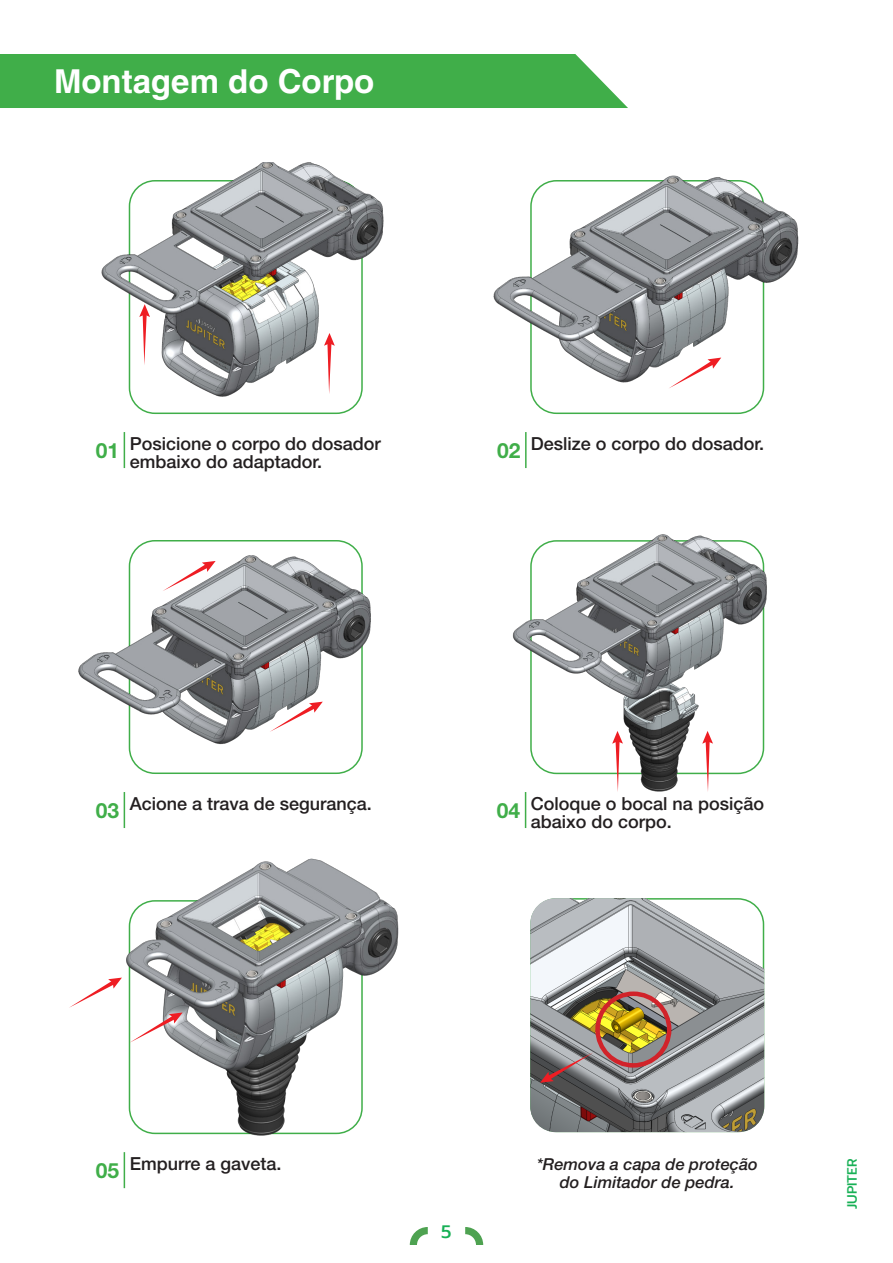
<style>
.page{position:relative;width:893px;height:1263px;background:#fff}
.page>*{position:absolute;margin:0;border:0;box-sizing:border-box;transform-origin:0 0}
.Capitulos{font:700 33px "Helvetica LT Std";color:#fff}
.t1{font:700 21px "Helvetica Neue LT Std";color:#40ae49}
.t2{font:500 18px "Helvetica Neue LT Std";color:#231f20}
.t3{font:500 18px "Prompt";color:#18b056}
.t4{font:italic 500 16.5px/18px "Helvetica Neue LT Std";color:#231f20;text-align:center}
.t5{font:500 13.5px "Prompt";color:#18b056}
</style>
<div class="page">
<svg style="left:410px;top:1227px;width:18px;height:18px"></svg>
<svg style="left:465px;top:1227px;width:18px;height:18px"></svg>
<img style="left:78px;top:540px;width:293px;height:221px">
<img style="left:493px;top:175px;width:306px;height:225px">
<img style="left:101px;top:162px;width:283px;height:251px">
<svg style="left:270px;top:702px;width:53px;height:30px"></svg>
<svg style="left:668px;top:358px;width:53px;height:30px"></svg>
<svg style="left:324px;top:333px;width:11px;height:61px"></svg>
<img style="left:123px;top:858px;width:276px;height:305px">
<svg style="left:129px;top:1012px;width:54px;height:31px"></svg>
<svg style="left:69px;top:977px;width:53px;height:31px"></svg>
<svg style="left:162px;top:561px;width:54px;height:30px"></svg>
<img style="left:512px;top:534px;width:255px;height:258px">
<div style="left:0;top:54px;width:628px;height:54px;background:#40ae49"></div>
<hr style="left:124px;top:432px;width:1px;height:36px;background:#40ae49">
<hr style="left:124px;top:792px;width:1px;height:36px;background:#40ae49">
<hr style="left:124px;top:1152px;width:1px;height:36px;background:#40ae49">
<hr style="left:525px;top:432px;width:2px;height:36px;background:#40ae49">
<hr style="left:525px;top:792px;width:1px;height:36px;background:#40ae49">
<img style="left:530px;top:898px;width:234px;height:234px">
<svg style="left:540px;top:1052px;width:53px;height:31px;background:#806e71"></svg>
<div style="left:595px;top:991px;width:76px;height:76px;border:4px solid #d1232a;border-radius:50%"></div>
<p class="Capitulos" style="left:54px;top:61px;width:322px">Montagem do Corpo</p>
<p class="t1" style="left:96px;top:437px;width:25px">01</p>
<p class="t2" style="left:130px;top:433px;width:253px">Posicione o corpo do dosador</p>
<p class="t2" style="left:531px;top:433px;width:235px">Deslize o corpo do dosador.</p>
<p class="t2" style="left:130px;top:451px;width:194px">embaixo do adaptador.</p>
<p class="t1" style="left:497px;top:437px;width:25px">02</p>
<p class="t1" style="left:96px;top:797px;width:25px">03</p>
<p class="t2" style="left:130px;top:793px;width:244px">Acione a trava de segurança.</p>
<p class="t1" style="left:497px;top:797px;width:25px">04</p>
<p class="t2" style="left:531px;top:793px;width:235px">Coloque o bocal na posição</p>
<p class="t2" style="left:531px;top:811px;width:143px">abaixo do corpo.</p>
<p class="t1" style="left:96px;top:1157px;width:25px">05</p>
<p class="t2" style="left:130px;top:1153px;width:153px">Empurre a gaveta.</p>
<p class="t4" style="left:536px;top:1155px;width:223px">*Remova a capa de proteção do Limitador de pedra.</p>
<p class="t3" style="left:441px;top:1218px;width:12px">5</p>
<p class="t5" style="left:842px;top:1209px;width:52px;rotate:-90deg">JUPITER</p>
</div>
